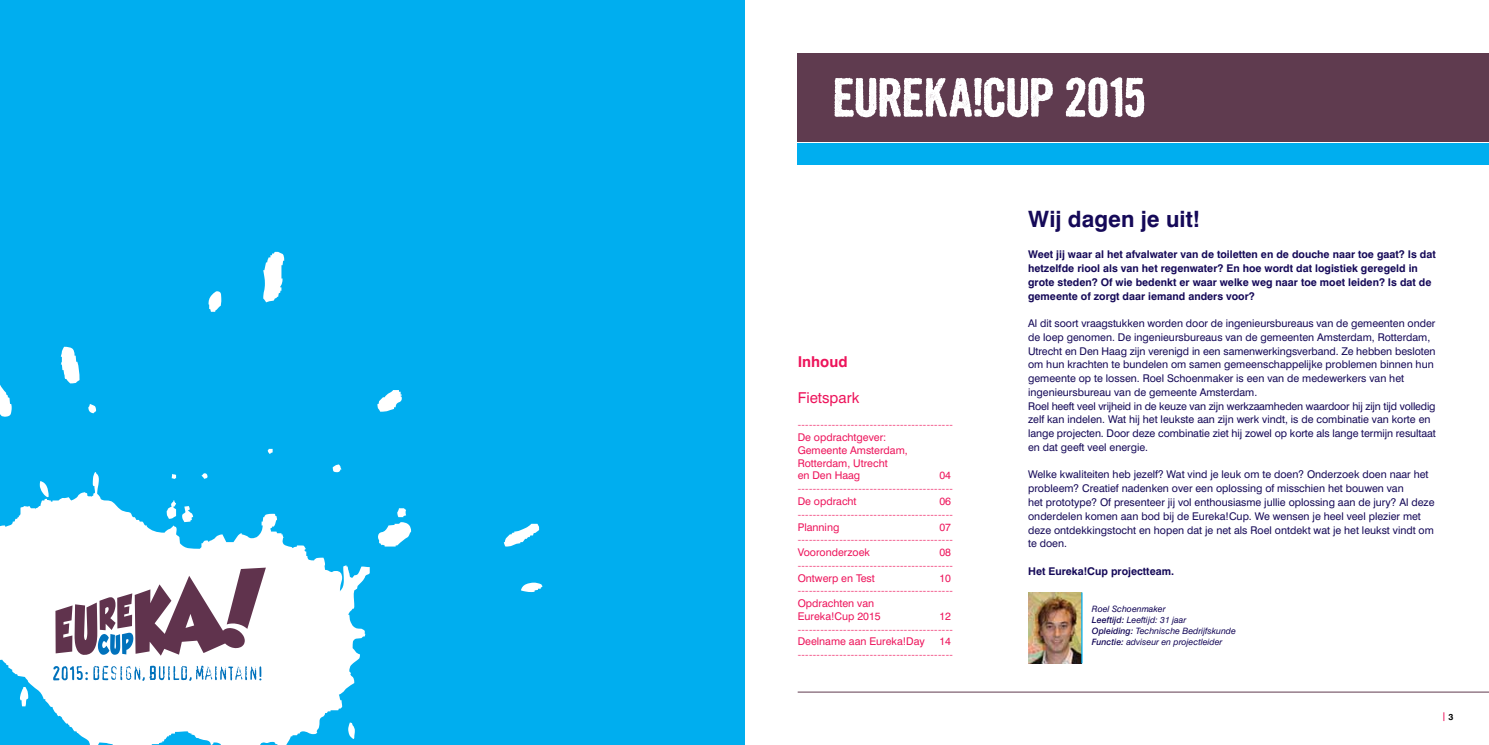
<style>
.page{position:relative;width:1489px;height:745px;background:#fff}
.page>*{position:absolute;margin:0;border:0;box-sizing:border-box;transform-origin:0 0}
.t1{font:700 22.5px "Swiss 721 BT";color:#150958}
.t2{font:15px "Swiss 721 BT";color:#ed145b}
.t3{font:700 15px "Swiss 721 BT";color:#ed145b}
.t4{font:10.62px/13.8px "Swiss 721 BT";color:#150958}
.t5{font:300 10.62px "Swiss 721 BT";color:#ed145b}
.t6{font:700 10.62px/13.8px "Swiss 721 BT";color:#150958}
.t7{font:10.62px/12.8px "Swiss 721 BT";color:#ed145b}
.t8{font:italic 8.75px/11.2px "Swiss 721 BT";color:#150958}
.t9{font:700 8.75px "Swiss 721 BT";color:#ed145b}
.s1{font-weight:500}
.s2{color:#000}
</style>
<div class="page">
<div style="left:797px;top:53px;width:691px;height:89px;background:#5f3b4f"></div>
<hr style="left:797px;top:691px;width:691px;height:1px;background:#5f3b4f">
<div style="left:797px;top:144px;width:691px;height:21px;background:#00aeef"></div>
<div style="left:0;top:0;width:744px;height:744px;background:#00aeef"></div>
<svg style="left:834px;top:77px;width:310px;height:40px"></svg>
<svg style="left:0;top:252px;width:542px;height:492px"></svg>
<svg style="left:55px;top:567px;width:211px;height:88px;background:#b1a0ad"></svg>
<svg style="left:53px;top:665px;width:208px;height:15px;background:#bad8ec"></svg>
<img style="left:1028px;top:592px;width:53px;height:71px">
<hr style="left:1081px;top:592px;width:1px;height:71px;background:#00aeef">
<h2 class="t3" style="left:797px;top:352px;width:51px">Inhoud</h2>
<h2 class="t2" style="left:797px;top:388px;width:63px">Fietspark</h2>
<p class="t5" style="left:797px;top:418px;width:157px">-----------------------------------------</p>
<p class="t7" style="left:797px;top:430px;width:112px">De opdrachtgever:<br>Gemeente Amsterdam,<br>Rotterdam, Utrecht<br>en Den Haag</p>
<p class="t7" style="left:939px;top:469px;width:13px">04</p>
<p class="t5" style="left:797px;top:481px;width:157px">-----------------------------------------</p>
<p class="t7" style="left:797px;top:494px;width:60px">De opdracht</p>
<p class="t7" style="left:939px;top:494px;width:13px">06</p>
<p class="t5" style="left:797px;top:507px;width:157px">-----------------------------------------</p>
<p class="t7" style="left:797px;top:520px;width:43px">Planning</p>
<p class="t7" style="left:939px;top:520px;width:13px">07</p>
<p class="t5" style="left:797px;top:532px;width:157px">-----------------------------------------</p>
<p class="t7" style="left:797px;top:545px;width:74px">Vooronderzoek</p>
<p class="t7" style="left:939px;top:545px;width:13px">08</p>
<p class="t5" style="left:797px;top:558px;width:157px">-----------------------------------------</p>
<p class="t7" style="left:797px;top:571px;width:79px">Ontwerp en Test</p>
<p class="t7" style="left:939px;top:571px;width:13px">10</p>
<p class="t5" style="left:797px;top:583px;width:157px">-----------------------------------------</p>
<p class="t7" style="left:797px;top:596px;width:85px">Opdrachten van<br>Eureka!Cup 2015</p>
<p class="t7" style="left:939px;top:609px;width:13px">12</p>
<p class="t5" style="left:797px;top:622px;width:157px">-----------------------------------------</p>
<p class="t7" style="left:797px;top:634px;width:129px">Deelname aan Eureka!Day</p>
<p class="t7" style="left:939px;top:634px;width:13px">14</p>
<p class="t5" style="left:797px;top:647px;width:157px">-----------------------------------------</p>
<h1 class="t1" style="left:1028px;top:205px;width:174px">Wij dagen je uit!</h1>
<p class="t6" style="left:1028px;top:247px;width:409px">Weet jij waar al het afvalwater van de toiletten en de douche naar toe gaat? Is dat hetzelfde riool als van het regenwater? En hoe wordt dat logistiek geregeld in grote steden? Of wie bedenkt er waar welke weg naar toe moet leiden? Is dat de gemeente of zorgt daar iemand anders voor?</p>
<p class="t4" style="left:1028px;top:316px;width:409px">Al dit soort vraagstukken worden door de ingenieursbureaus van de gemeenten onder de loep genomen. De ingenieursbureaus van de gemeenten Amsterdam, Rotterdam, Utrecht en Den Haag zijn verenigd in een samenwerkingsverband. Ze hebben besloten om hun krachten te bundelen om samen gemeenschappelijke problemen binnen hun gemeente op te lossen. Roel Schoenmaker is een van de medewerkers van het ingenieursbureau van de gemeente Amsterdam.<br>Roel heeft veel vrijheid in de keuze van zijn werkzaamheden waardoor hij zijn tijd volledig zelf kan indelen. Wat hij het leukste aan zijn werk vindt, is de combinatie van korte en lange projecten. Door deze combinatie ziet hij zowel op korte als lange termijn resultaat en dat geeft veel energie.</p>
<p class="t4" style="left:1028px;top:467px;width:408px">Welke kwaliteiten heb jezelf? Wat vind je leuk om te doen? Onderzoek doen naar het probleem? Creatief nadenken over een oplossing of misschien het bouwen van<br>het prototype? Of presenteer jij vol enthousiasme jullie oplossing aan de jury? Al deze onderdelen komen aan bod bij de Eureka!Cup. We wensen je heel veel plezier met deze ontdekkingstocht en hopen dat je net als Roel ontdekt wat je het leukst vindt om te doen.</p>
<p class="t6" style="left:1028px;top:563px;width:147px">Het Eureka!Cup projectteam.</p>
<p class="t8" style="left:1091px;top:602px;width:145px">Roel Schoenmaker<br><span class="s1">Leeftijd:</span> Leeftijd: 31 jaar<br><span class="s1">Opleiding:</span> Technische Bedrijfskunde<br><span class="s1">Functie:</span> adviseur en projectleider</p>
<p class="t9" style="left:1441px;top:710px;width:13px">| <span class="s2">3</span></p>
</div>
